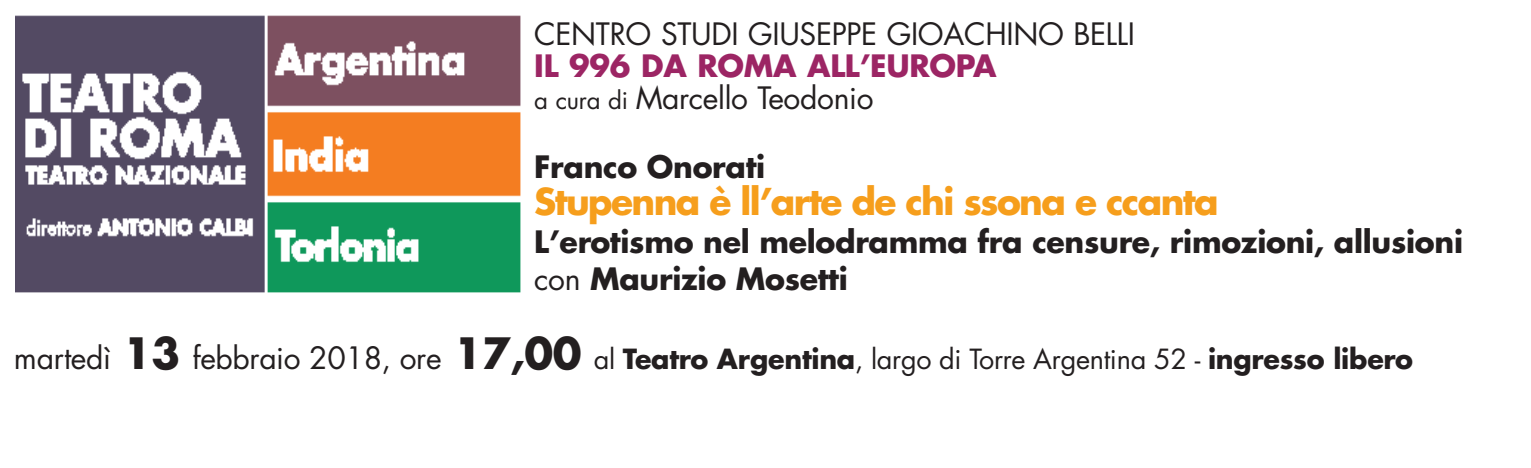
<style>
.page{position:relative;width:1531px;height:468px;background:#fff}
.page>*{position:absolute;margin:0;border:0;box-sizing:border-box;transform-origin:0 0}
.t1{font:700 36px "Futura";letter-spacing:-.045em;color:#f69e1c}
.t2{font:700 30px/37.2px "Futura";letter-spacing:-.01em;color:#231f20}
.t3{font:700 30px/31.2px "Futura";letter-spacing:-.01em;color:#9c2564}
.t4{font:30px "Futura";letter-spacing:-.01em;color:#231f20}
.t5{font:700 27px "Futura";letter-spacing:-.01em;color:#231f20}
.s1{font-weight:400;font-size:24px;color:#231f20}
.s2{font-weight:400;color:#231f20}
.s3{font-weight:400}
.s4{font-weight:400;font-size:30px}
.s5{font-size:42px}
</style>
<div class="page">
<img style="left:15px;top:15px;width:506px;height:278px">
<p class="t4" style="left:534px;top:20px;width:602px">CENTRO STUDI GIUSEPPE GIOACHINO BELLI</p>
<p class="t3" style="left:534px;top:53px;width:464px">IL 996 DA ROMA ALL’EUROPA <span class="s1">a cura di</span> <span class="s2">Marcello Teodonio</span></p>
<p class="t2" style="left:534px;top:151px;width:233px">Franco Onorati</p>
<h1 class="t1" style="left:534px;top:185px;width:686px">Stupenna è ll’arte de chi ssona e ccanta</h1>
<p class="t2" style="left:534px;top:225px;width:930px">L’erotismo nel melodramma fra censure, rimozioni, allusioni <span class="s3">con</span> Maurizio Mosetti</p>
<p class="t5" style="left:14px;top:347px;width:1400px"><span class="s4">martedì</span> <span class="s5">13</span> <span class="s4">febbraio 2018, ore</span> <span class="s5">17,00</span> <span class="s3">al</span> Teatro Argentina<span class="s3">, largo di Torre Argentina 52 -</span> ingresso libero</p>
</div>
